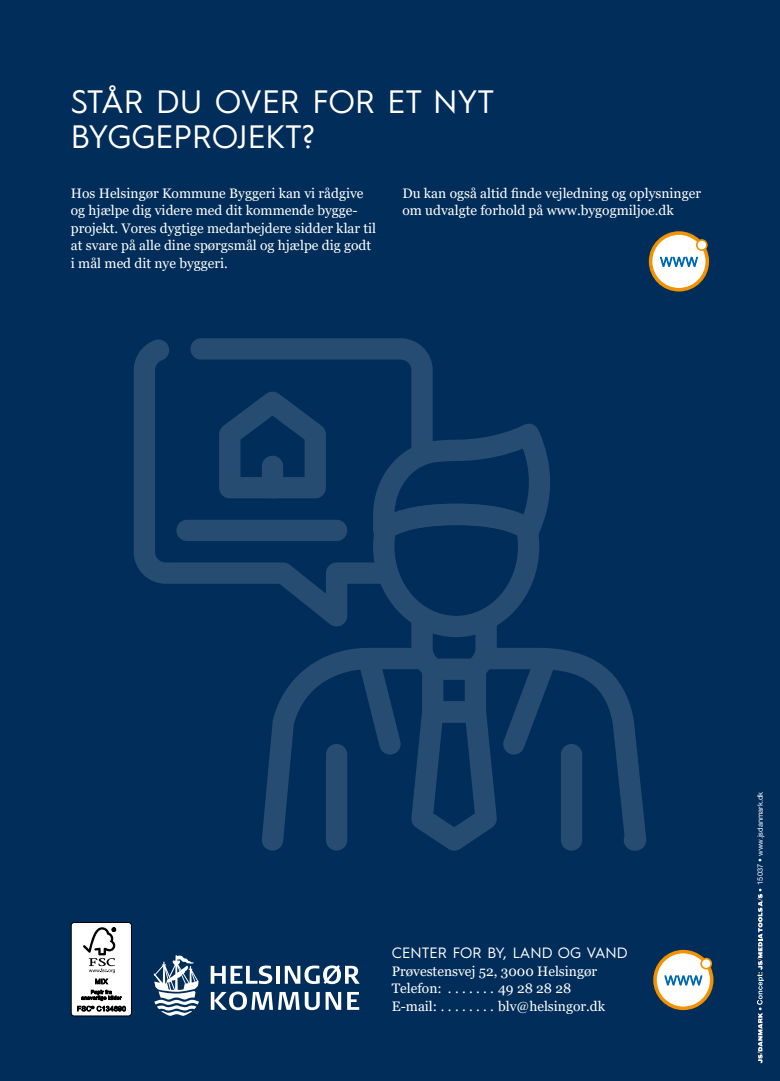
<style>
.page{position:relative;width:780px;height:1081px;background:#002d59}
.page>*{position:absolute;margin:0;border:0;box-sizing:border-box;transform-origin:0 0}
.t1{font:32.5px/35px "Hurme Geometric Sans 1";color:#fff}
.t2{font:15px "Hurme Geometric Sans 1";color:#fff}
.t3{font:13.75px/17.5px "Georgia";color:#fff}
.t4{font:7.5px "Helvetica Neue LT Std";color:#fff}
</style>
<div class="page">
<svg style="left:558px;top:649px;width:88px;height:201px"></svg>
<div style="left:561px;top:744px;width:21px;height:106px;background:#264c71;border-radius:11px"></div>
<svg style="left:134px;top:339px;width:56px;height:245px"></svg>
<svg style="left:190px;top:338px;width:368px;height:512px"></svg>
<svg style="left:757px;top:888px;width:6px;height:175px"></svg>
<svg style="left:653px;top:950px;width:60px;height:60px"></svg>
<svg style="left:648px;top:231px;width:61px;height:60px"></svg>
<svg style="left:153px;top:955px;width:46px;height:61px"></svg>
<svg style="left:211px;top:991px;width:130px;height:19px"></svg>
<svg style="left:347px;top:992px;width:12px;height:18px"></svg>
<svg style="left:211px;top:965px;width:61px;height:19px"></svg>
<hr style="left:276px;top:966px;width:4px;height:17px;background:#fff">
<svg style="left:285px;top:965px;width:75px;height:19px"></svg>
<div style="left:71px;top:922px;width:60px;height:94px;background:#fff;border-radius:3px"></div>
<div style="left:71px;top:922px;width:61px;height:94px;border:1px solid #000;border-radius:3px"></div>
<svg style="left:83px;top:927px;width:33px;height:57px"></svg>
<svg style="left:77px;top:990px;width:49px;height:21px"></svg>
<h1 class="t1" style="left:71px;top:82px;width:425px">STÅR DU OVER FOR ET NYT<br>BYGGEPROJEKT?</h1>
<p class="t3" style="left:71px;top:185px;width:307px">Hos Helsingør Kommune Byggeri kan vi rådgive og hjælpe dig videre med dit kommende bygge&shy;projekt. Vores dygtige medarbejdere sidder klar til at svare på alle dine spørgsmål og hjælpe dig godt i mål med dit nye byggeri.</p>
<p class="t3" style="left:402px;top:185px;width:300px">Du kan også altid finde vejledning og oplysninger om udvalgte forhold på www.bygogmiljoe.dk</p>
<p class="t2" style="left:392px;top:942px;width:237px">CENTER FOR BY, LAND OG VAND</p>
<p class="t3" style="left:392px;top:962px;width:207px">Prøvestensvej 52, 3000 Helsingør<br>Telefon: ........</p>
<p class="t3" style="left:498px;top:980px;width:75px">49 28 28 28</p>
<p class="t3" style="left:392px;top:997px;width:51px">E-mail:.........</p>
<p class="t3" style="left:498px;top:997px;width:108px">blv@helsingor.dk</p>
<p class="t4" style="left:755px;top:885px;width:94px;rotate:-90deg">15037 • www.jsdanmark.dk</p>
</div>
